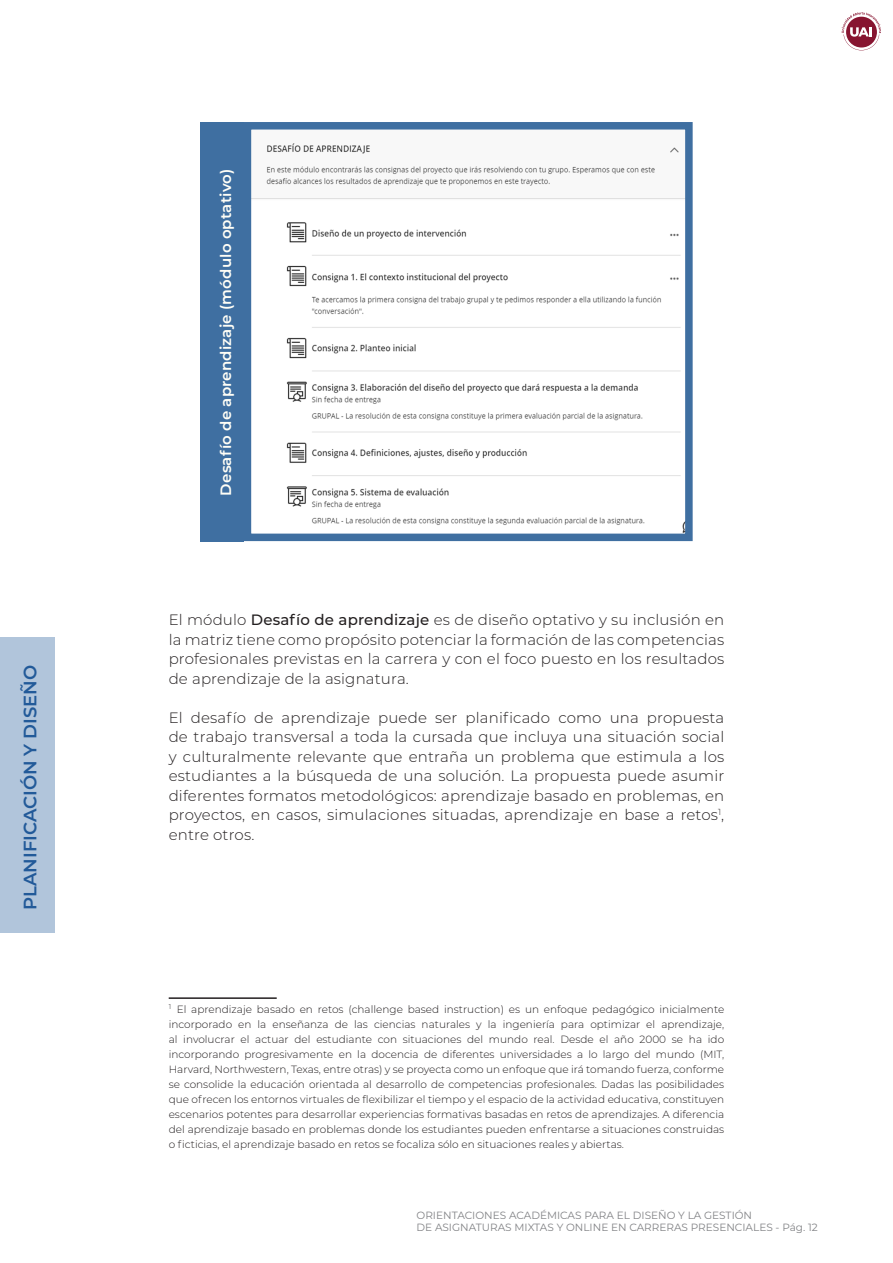
<style>
.page{position:relative;width:893px;height:1263px;background:#fff}
.page>*{position:absolute;margin:0;border:0;box-sizing:border-box;transform-origin:0 0}
.t1{font:600 18px "Montserrat";color:#225a99}
.t2{font:300 15px/19.5px "Montserrat";letter-spacing:.01em;color:#231f20;text-align:justify}
.t3{font:600 15px "Montserrat";letter-spacing:.01em;color:#fffef6}
.t4{font:300 10.5px/15px "Montserrat";color:#231f20;text-align:justify}
.t5{font:10.5px/12px "Montserrat";color:#818285}
.s1{font-weight:500}
</style>
<div class="page">
<svg style="left:842px;top:12px;width:39px;height:38px"></svg>
<div style="left:0;top:637px;width:54px;height:296px;background:#b1c5db"></div>
<hr style="left:169px;top:997px;width:108px;height:2px;background:#231f20">
<img style="left:253px;top:143px;width:431px;height:389px">
<div style="left:244px;top:122px;width:449px;height:419px;border:8px solid #3f6fa1"></div>
<div style="left:200px;top:122px;width:44px;height:419px;background:#3f6fa1"></div>
<h1 class="t1" style="left:17px;top:910px;width:247px;rotate:-90deg">PLANIFICACIÓN Y DISEÑO</h1>
<p class="t3" style="left:215px;top:495px;width:328px;rotate:-90deg">Desafío de aprendizaje (módulo optativo)</p>
<p class="t2" style="left:169px;top:610px;width:557px">El módulo <span class="s1">Desafío de aprendizaje</span> es de diseño optativo y su inclusión en la matriz tiene como propósito potenciar la formación de las competencias profesionales previstas en la carrera y con el foco puesto en los resultados de aprendizaje de la asignatura.</p>
<p class="t2" style="left:169px;top:707px;width:557px">El desafío de aprendizaje puede ser planificado como una propuesta de trabajo transversal a toda la cursada que incluya una situación social y culturalmente relevante que entraña un problema que estimula a los estudiantes a la búsqueda de una solución. La propuesta puede asumir diferentes formatos metodológicos: aprendizaje basado en problemas, en proyectos, en casos, simulaciones situadas, aprendizaje en base a retos<sup>1</sup>, entre otros.</p>
<p class="t4" style="left:169px;top:1001px;width:557px"><sup>1</sup> El aprendizaje basado en retos (challenge based instruction) es un enfoque pedagógico inicialmente incorporado en la enseñanza de las ciencias naturales y la ingeniería para optimizar el aprendizaje, al involucrar el actuar del estudiante con situaciones del mundo real. Desde el año 2000 se ha ido incorporando progresivamente en la docencia de diferentes universidades a lo largo del mundo (MIT, Harvard, Northwestern, Texas, entre otras) y se proyecta como un enfoque que irá tomando fuerza, conforme se consolide la educación orientada al desarrollo de competencias profesionales. Dadas las posibilidades que ofrecen los entornos virtuales de flexibilizar el tiempo y el espacio de la actividad educativa, constituyen escenarios potentes para desarrollar experiencias formativas basadas en retos de aprendizajes. A diferencia del aprendizaje basado en problemas donde los estudiantes pueden enfrentarse a situaciones construidas o ficticias, el aprendizaje basado en retos se focaliza sólo en situaciones reales y abiertas.</p>
<p class="t5" style="left:417px;top:1209px;width:403px">ORIENTACIONES ACADÉMICAS PARA EL DISEÑO Y LA GESTIÓN<br>DE ASIGNATURAS MIXTAS Y ONLINE EN CARRERAS PRESENCIALES - Pág. 12</p>
</div>
